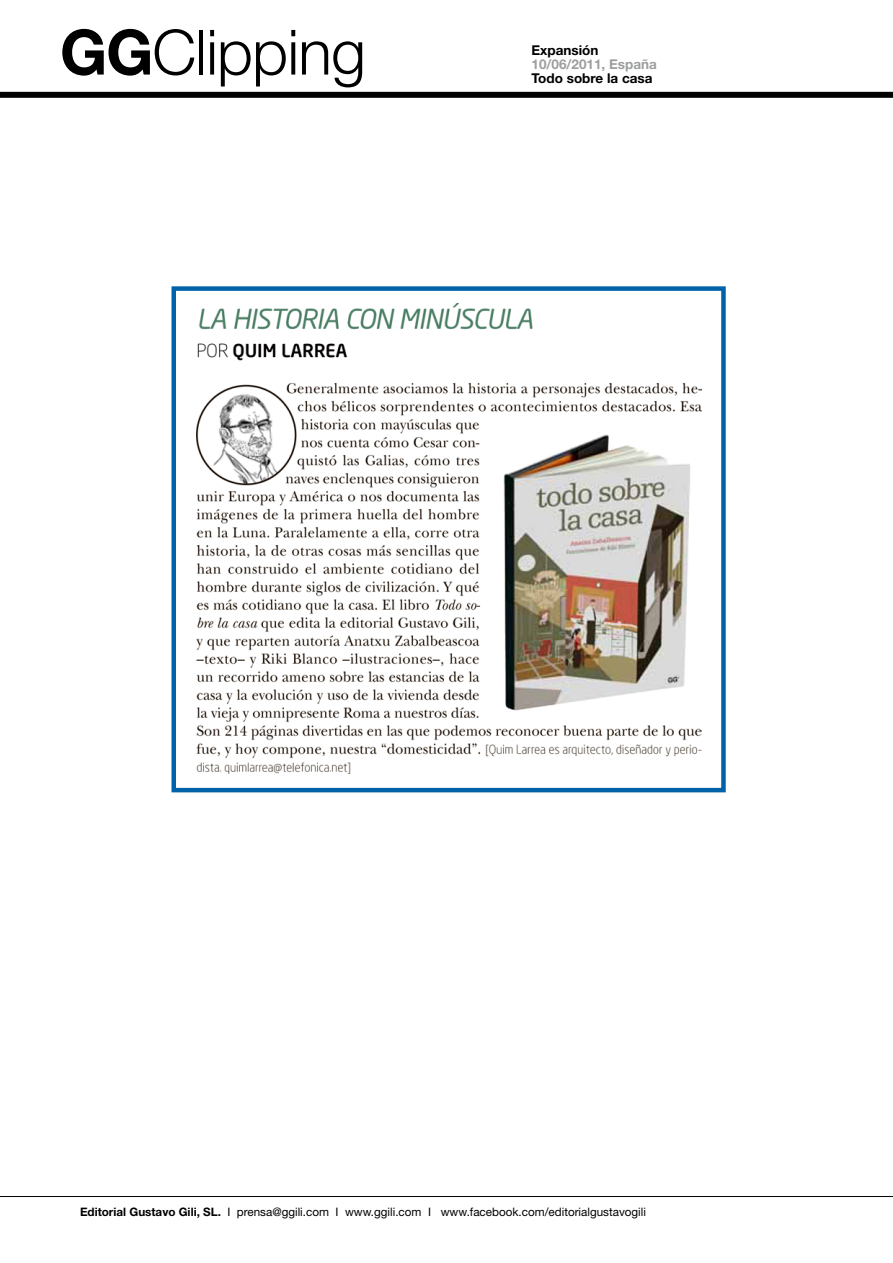
<style>
.page{position:relative;width:893px;height:1263px;background:#fff}
.page>*{position:absolute;margin:0;border:0;box-sizing:border-box;transform-origin:0 0}
.t1{font:300 62.55px "Helvetica Neue LT Std";letter-spacing:-.01em;color:#000}
.t2{font:700 13.5px "Helvetica Neue LT Std";color:#000}
.t3{font:700 13.5px "Helvetica Neue LT Std";color:#9c9e9f}
.t4{font:11.7px "Helvetica Neue LT Std";color:#000}
.s1{font-weight:700}
</style>
<div class="page">
<div style="left:0;top:92px;width:893px;height:6px;background:#000"></div>
<hr style="left:0;top:1196px;width:893px;height:1px;background:#000">
<div style="left:171px;top:286px;width:555px;height:506px;border:4px solid #0062a9"></div>
<img style="left:196px;top:303px;width:506px;height:471px">
<h1 class="t1" style="left:60px;top:14px;width:307px"><span class="s1">GG</span>Clipping</h1>
<p class="t2" style="left:531px;top:42px;width:68px">Expansión</p>
<p class="t3" style="left:531px;top:56px;width:127px">10/06/2011, España</p>
<p class="t2" style="left:531px;top:70px;width:122px">Todo sobre la casa</p>
<p class="t4" style="left:80px;top:1205px;width:567px"><span class="s1">Editorial Gustavo Gili, SL.</span> I prensa@ggili.com I www.ggili.com I www.facebook.com/editorialgustavogili</p>
</div>
